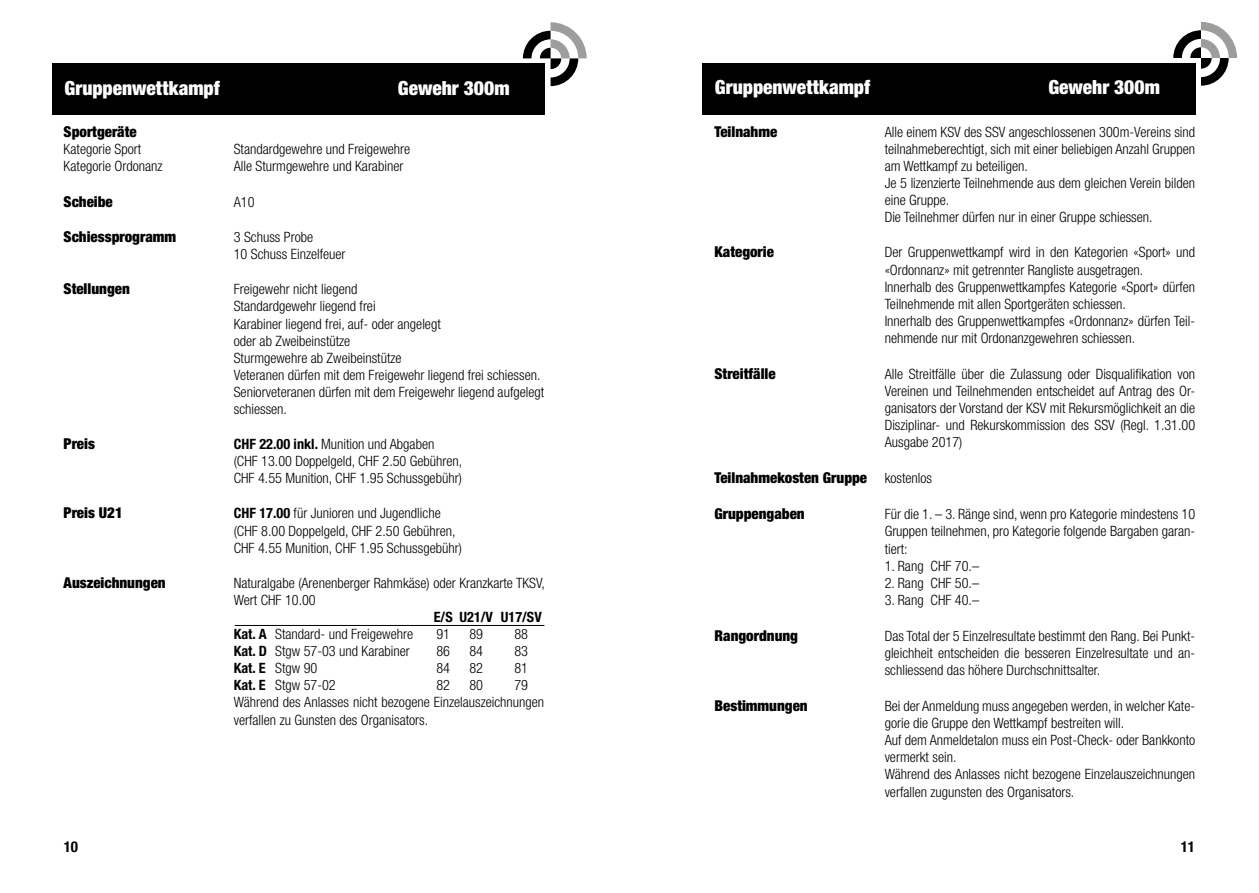
<style>
.page{position:relative;width:1259px;height:893px;background:#fff}
.page>*{position:absolute;margin:0;border:0;box-sizing:border-box;transform-origin:0 0}
.t1{font:900 condensed 19.5px "Helvetica Neue LT Std";color:#fff}
.t2{font:900 condensed 15px "Helvetica Neue LT Std";color:#000}
.t3{font:700 condensed 15px "Helvetica Neue LT Std";color:#000}
.t4{font:300 condensed 14.25px/17.1px "Helvetica Neue LT Std";color:#000}
.t5{font:700 condensed 14.25px "Helvetica Neue LT Std";color:#000}
.s1{font-weight:700}
.s2{font-weight:300;font-size:14.25px}
</style>
<div class="page">
<svg style="left:523px;top:22px;width:63px;height:64px"></svg>
<div style="left:52px;top:64px;width:493px;height:50px;background:#000"></div>
<svg style="left:1173px;top:22px;width:64px;height:64px"></svg>
<div style="left:703px;top:63px;width:492px;height:51px;background:#000"></div>
<hr style="left:235px;top:625px;width:309px;height:1px;background:#000">
<h1 class="t1" style="left:65px;top:76px;width:157px">Gruppenwettkampf</h1>
<h1 class="t1" style="left:398px;top:76px;width:113px">Gewehr 300m</h1>
<p class="t2" style="left:64px;top:122px;width:75px">Sportgeräte</p>
<p class="t4" style="left:64px;top:140px;width:79px">Kategorie Sport</p>
<p class="t4" style="left:234px;top:140px;width:178px">Standardgewehre und Freigewehre</p>
<p class="t4" style="left:64px;top:157px;width:100px">Kategorie Ordonanz</p>
<p class="t4" style="left:234px;top:157px;width:171px">Alle Sturmgewehre und Karabiner</p>
<p class="t2" style="left:64px;top:192px;width:51px">Scheibe</p>
<p class="t4" style="left:234px;top:193px;width:22px">A10</p>
<p class="t2" style="left:64px;top:228px;width:114px">Schiessprogramm</p>
<p class="t4" style="left:234px;top:228px;width:113px">3 Schuss Probe<br>10 Schuss Einzelfeuer</p>
<p class="t2" style="left:64px;top:280px;width:68px">Stellungen</p>
<p class="t4" style="left:234px;top:281px;width:312px">Freigewehr nicht liegend<br>Standardgewehr liegend frei<br>Karabiner liegend frei, auf- oder angelegt<br>oder ab Zweibeinstütze<br>Sturmgewehre ab Zweibeinstütze<br>Veteranen dürfen mit dem Freigewehr liegend frei schiessen.<br>Seniorveteranen dürfen mit dem Freigewehr liegend aufgelegt schiessen.</p>
<p class="t2" style="left:64px;top:435px;width:33px">Preis</p>
<p class="t4" style="left:234px;top:435px;width:230px"><span class="s1">CHF 22.00 inkl.</span> Munition und Abgaben<br>(CHF 13.00 Doppelgeld, CHF 2.50 Gebühren,<br>CHF 4.55 Munition, CHF 1.95 Schussgebühr)</p>
<p class="t2" style="left:64px;top:504px;width:61px">Preis U21</p>
<p class="t4" style="left:234px;top:505px;width:229px"><span class="s1">CHF 17.00</span> für Junioren und Jugendliche (CHF 8.00 Doppelgeld, CHF 2.50 Gebühren,<br>CHF 4.55 Munition, CHF 1.95 Schussgebühr)</p>
<p class="t2" style="left:64px;top:573px;width:104px">Auszeichnungen</p>
<p class="t4" style="left:234px;top:574px;width:312px">Naturalgabe (Arenenberger Rahmkäse) oder Kranzkarte TKSV,<br>Wert CHF 10.00</p>
<p class="t5" style="left:434px;top:608px;width:109px">E/S U21/V U17/SV</p>
<p class="t4" style="left:234px;top:625px;width:181px"><span class="s1">Kat. A</span> Standard- und Freigewehre</p>
<p class="t4" style="left:436px;top:625px;width:15px">91</p>
<p class="t4" style="left:469px;top:625px;width:15px">89</p>
<p class="t4" style="left:514px;top:625px;width:15px">88</p>
<p class="t4" style="left:234px;top:642px;width:178px"><span class="s1">Kat. D</span> Stgw 57-03 und Karabiner</p>
<p class="t4" style="left:436px;top:642px;width:15px">86</p>
<p class="t4" style="left:469px;top:642px;width:15px">84</p>
<p class="t4" style="left:514px;top:642px;width:15px">83</p>
<p class="t4" style="left:234px;top:659px;width:85px"><span class="s1">Kat. E</span> Stgw 90</p>
<p class="t4" style="left:436px;top:659px;width:15px">84</p>
<p class="t4" style="left:469px;top:659px;width:15px">82</p>
<p class="t4" style="left:514px;top:659px;width:15px">81</p>
<p class="t4" style="left:234px;top:677px;width:103px"><span class="s1">Kat. E</span> Stgw 57-02</p>
<p class="t4" style="left:436px;top:677px;width:15px">82</p>
<p class="t4" style="left:469px;top:677px;width:15px">80</p>
<p class="t4" style="left:234px;top:677px;width:312px;text-indent:281px">79<br>Während des Anlasses nicht bezogene Einzelauszeichnungen verfallen zu Gunsten des Organisators.</p>
<h1 class="t1" style="left:715px;top:75px;width:157px">Gruppenwettkampf</h1>
<h1 class="t1" style="left:1048px;top:75px;width:113px">Gewehr 300m</h1>
<p class="t2" style="left:714px;top:122px;width:64px">Teilnahme</p>
<p class="t4" style="left:884px;top:123px;width:312px">Alle einem KSV des SSV angeschlossenen 300m-Vereins sind teilnahmeberechtigt, sich mit einer beliebigen Anzahl Gruppen am Wettkampf zu beteiligen.<br>Je 5 lizenzierte Teilnehmende aus dem gleichen Verein bilden eine Gruppe.<br>Die Teilnehmer dürfen nur in einer Gruppe schiessen.</p>
<p class="t2" style="left:714px;top:243px;width:61px">Kategorie</p>
<p class="t4" style="left:884px;top:244px;width:312px">Der Gruppenwettkampf wird in den Kategorien «Sport» und «Ordonnanz» mit getrennter Rangliste ausgetragen.<br>Innerhalb des Gruppenwettkampfes Kategorie «Sport» dürfen Teilnehmende mit allen Sportgeräten schiessen.<br>Innerhalb des Gruppenwettkampfes «Ordonnanz» dürfen Teil&shy;nehmende nur mit Ordonanzgewehren schiessen.</p>
<p class="t2" style="left:714px;top:364px;width:63px">Streitfälle</p>
<p class="t4" style="left:884px;top:365px;width:312px;text-align:justify">Alle Streitfälle über die Zulassung oder Disqualifikation von Vereinen und Teilnehmenden entscheidet auf Antrag des Or&shy;ganisators der Vorstand der KSV mit Rekursmöglichkeit an die Disziplinar- und Rekurskommission des SSV (Regl. 1.31.00<br>Ausgabe 2017)</p>
<p class="t2" style="left:714px;top:469px;width:219px">Teilnahmekosten Gruppe <span class="s2">kostenlos</span></p>
<p class="t2" style="left:714px;top:505px;width:92px">Gruppengaben</p>
<p class="t4" style="left:884px;top:506px;width:312px;text-align:justify">Für die 1. – 3. Ränge sind, wenn pro Kategorie mindestens 10<br>Gruppen teilnehmen, pro Kategorie folgende Bargaben garan&shy;tiert:</p>
<p class="t4" style="left:884px;top:557px;width:96px">1. Rang CHF 70.–</p>
<p class="t4" style="left:884px;top:574px;width:96px">2. Rang CHF 50.–</p>
<p class="t4" style="left:884px;top:591px;width:96px">3. Rang CHF 40.–</p>
<p class="t2" style="left:714px;top:626px;width:85px">Rangordnung</p>
<p class="t4" style="left:884px;top:627px;width:312px;text-align:justify">Das Total der 5 Einzelresultate bestimmt den Rang. Bei Punkt&shy;gleichheit entscheiden die besseren Einzelresultate und an&shy;schliessend das höhere Durchschnittsalter.</p>
<p class="t2" style="left:714px;top:696px;width:95px">Bestimmungen</p>
<p class="t4" style="left:884px;top:697px;width:312px">Bei der Anmeldung muss angegeben werden, in welcher Kate&shy;gorie die Gruppe den Wettkampf bestreiten will.<br>Auf dem Anmeldetalon muss ein Post-Check- oder Bankkonto vermerkt sein.<br>Während des Anlasses nicht bezogene Einzelauszeichnungen verfallen zugunsten des Organisators.</p>
<p class="t3" style="left:64px;top:837px;width:16px">10</p>
<p class="t3" style="left:1180px;top:837px;width:16px">11</p>
</div>
